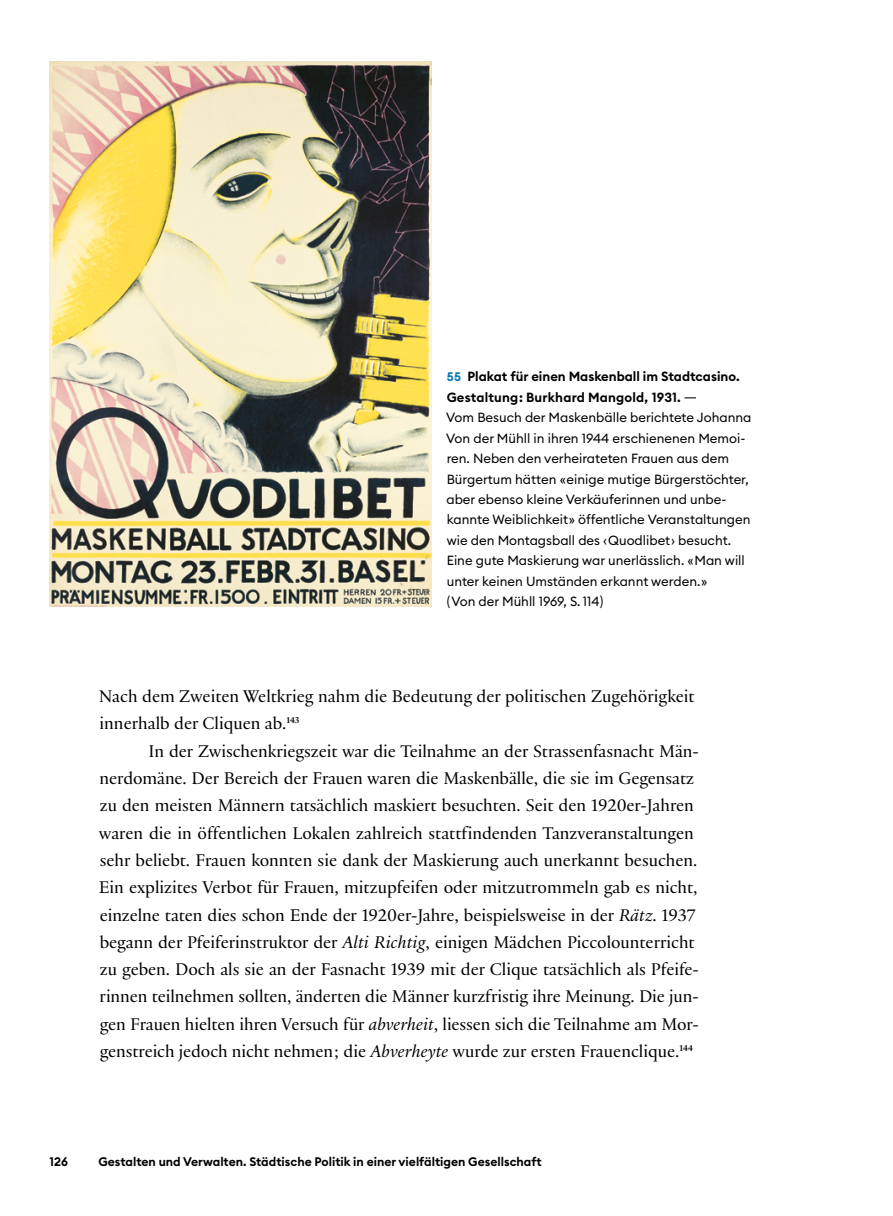
<style>
.page{position:relative;width:893px;height:1216px;background:#fff}
.page>*{position:absolute;margin:0;border:0;box-sizing:border-box;transform-origin:0 0}
.GT_mit_Einzug{font:18.2px/27.3px "Practice";letter-spacing:-.005em;color:#000}
.GT_ohne_Einzug{font:18.2px/27.3px "Practice";color:#000}
.Abb_Legende_fett{font:13.12px/20.5px "Euclid Circular B";color:#000}
.Fusszeile_links{font:600 12.25px "Euclid Circular B";color:#000}
.s1{font-weight:600;font-size:12.25px;color:#0077b3}
.s2{font-weight:600}
.s3{font-style:italic}
</style>
<div class="page">
<img style="left:50px;top:61px;width:381px;height:545px">
<svg style="left:684px;top:397px;width:12px;height:1px"></svg>
<p class="Abb_Legende_fett" style="left:446px;top:366px;width:307px"><span class="s1">55</span> <span class="s2">Plakat für einen Maskenball im Stadtcasino.<br>Gestaltung: Burkhard Mangold, 1931.<br></span>Vom Besuch der Maskenbälle berichtete Johanna Von der Mühll in ihren 1944 erschienenen Memoi&shy;ren. Neben den verheirateten Frauen aus dem Bürgertum hätten «einige mutige Bürgerstöchter, aber ebenso kleine Verkäuferinnen und unbe&shy;kannte Weiblichkeit» öffentliche Veranstaltungen wie den Montagsball des ‹Quodlibet› besucht.<br>Eine gute Maskierung war unerlässlich. «Man will unter keinen Umständen erkannt werden.»<br>(Von der Mühll 1969, S. 114)</p>
<p class="GT_ohne_Einzug" style="left:99px;top:682px;width:597px">Nach dem Zweiten Weltkrieg nahm die Bedeutung der politischen Zugehörigkeit innerhalb der Cliquen ab.<sup>143</sup></p>
<p class="GT_mit_Einzug" style="left:99px;top:736px;width:602px;text-indent:50px">In der Zwischenkriegszeit war die Teilnahme an der Strassenfasnacht Män&shy;nerdomäne. Der Bereich der Frauen waren die Maskenbälle, die sie im Gegensatz zu den meisten Männern tatsächlich maskiert besuchten. Seit den 1920er-Jahren waren die in öffentlichen Lokalen zahlreich stattfindenden Tanzveranstaltungen sehr beliebt. Frauen konnten sie dank der Maskierung auch unerkannt besuchen.<br>Ein explizites Verbot für Frauen, mitzupfeifen oder mitzutrommeln gab es nicht, einzelne taten dies schon Ende der 1920er-Jahre, beispielsweise in der <span class="s3">Rätz</span>. 1937 begann der Pfeiferinstruktor der <span class="s3">Alti Richtig</span>, einigen Mädchen Piccolounterricht zu geben. Doch als sie an der Fasnacht 1939 mit der Clique tatsächlich als Pfeife&shy;rinnen teilnehmen sollten, änderten die Männer kurzfristig ihre Meinung. Die jun&shy;gen Frauen hielten ihren Versuch für <span class="s3">abverheit</span>, liessen sich die Teilnahme am Mor&shy;genstreich jedoch nicht nehmen; die <span class="s3">Abverheyte</span> wurde zur ersten Frauenclique.<sup>144</sup></p>
<p class="Fusszeile_links" style="left:50px;top:1153px;width:20px">126</p>
<p class="Fusszeile_links" style="left:98px;top:1153px;width:445px">Gestalten und Verwalten. Städtische Politik in einer vielfältigen Gesellschaft</p>
</div>
